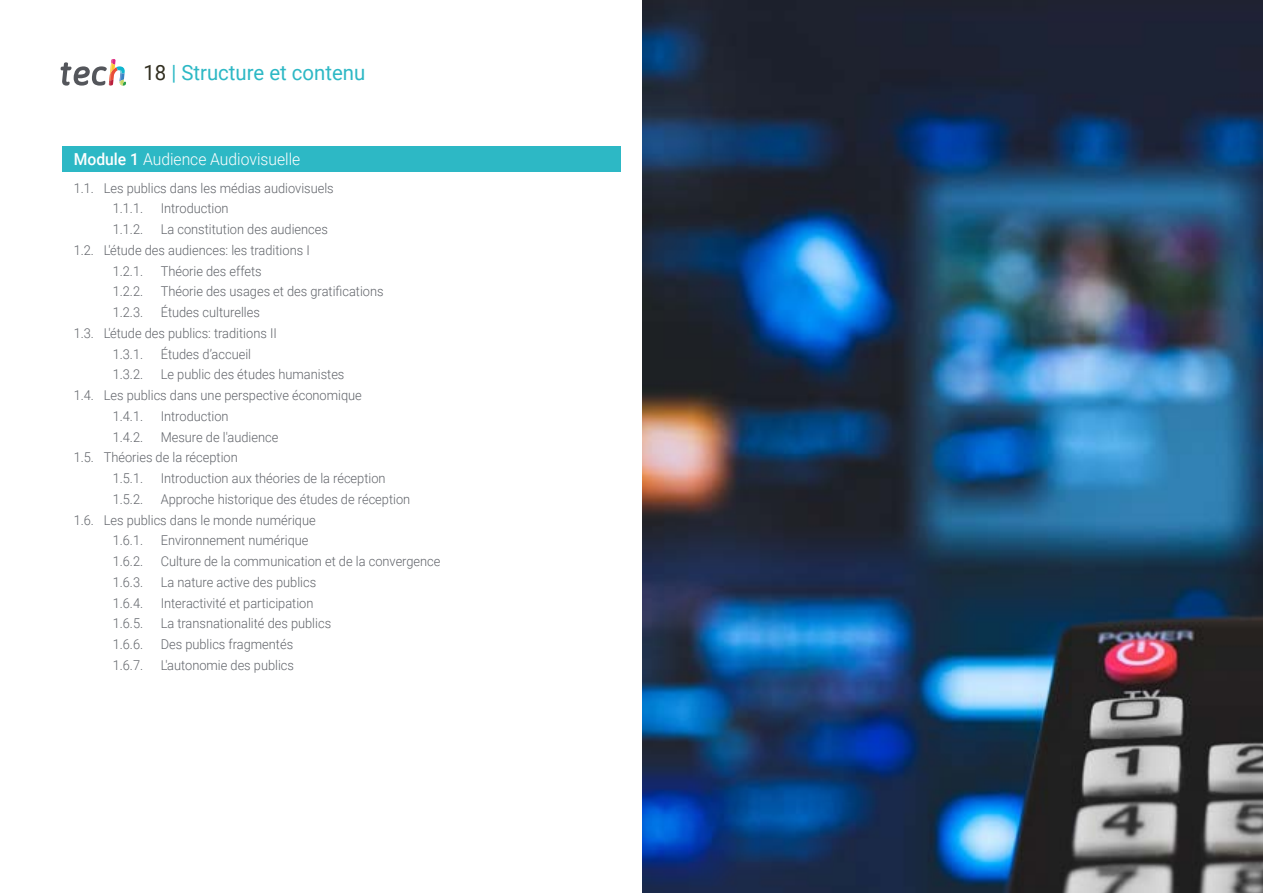
<style>
.page{position:relative;width:1263px;height:893px;background:#fff}
.page>*{position:absolute;margin:0;border:0;box-sizing:border-box;transform-origin:0 0}
.t1{font:21px "Roboto";color:#2db8c5}
.t2{font:300 16.5px "Roboto";color:#fff;scale:.95 1}
.t3{font:300 13.5px/20.7px "Roboto";color:#61646a;scale:.95 1}
.s1{color:#312e20}
.s2{font-weight:500}
</style>
<div class="page">
<div style="left:63px;top:147px;width:558px;height:25px;background:#2db8c5"></div>
<svg style="left:61px;top:59px;width:65px;height:27px"></svg>
<img style="left:642px;top:0;width:621px;height:893px">
<h1 class="t1" style="left:144px;top:57px;width:223px"><span class="s1">18</span> | Structure et contenu</h1>
<p class="t2" style="left:74px;top:148px;width:240px"><span class="s2">Module 1</span> Audience Audiovisuelle</p>
<p class="t3" style="left:113px;top:177px;width:234px;text-indent:-39px">1.1. Les publics dans les médias audiovisuels<br>1.1.1.</p>
<p class="t3" style="left:161px;top:198px;width:73px">Introduction</p>
<p class="t3" style="left:113px;top:218px;width:34px">1.1.2.</p>
<p class="t3" style="left:161px;top:218px;width:178px">La constitution des audiences</p>
<p class="t3" style="left:74px;top:239px;width:250px">1.2. L'étude des audiences: les traditions I</p>
<p class="t3" style="left:113px;top:260px;width:34px">1.2.1.</p>
<p class="t3" style="left:161px;top:260px;width:108px">Théorie des effets</p>
<p class="t3" style="left:113px;top:281px;width:34px">1.2.2.</p>
<p class="t3" style="left:161px;top:281px;width:236px">Théorie des usages et des gratifications</p>
<p class="t3" style="left:113px;top:301px;width:34px">1.2.3.</p>
<p class="t3" style="left:161px;top:301px;width:106px">Études culturelles</p>
<p class="t3" style="left:74px;top:322px;width:215px">1.3. L'étude des publics: traditions II</p>
<p class="t3" style="left:113px;top:343px;width:34px">1.3.1.</p>
<p class="t3" style="left:161px;top:343px;width:97px">Études d’accueil</p>
<p class="t3" style="left:113px;top:364px;width:34px">1.3.2.</p>
<p class="t3" style="left:161px;top:364px;width:195px">Le public des études humanistes</p>
<p class="t3" style="left:74px;top:384px;width:305px">1.4. Les publics dans une perspective économique</p>
<p class="t3" style="left:113px;top:405px;width:34px">1.4.1.</p>
<p class="t3" style="left:161px;top:405px;width:73px">Introduction</p>
<p class="t3" style="left:113px;top:426px;width:34px">1.4.2.</p>
<p class="t3" style="left:161px;top:426px;width:125px">Mesure de l'audience</p>
<p class="t3" style="left:74px;top:447px;width:174px">1.5. Théories de la réception</p>
<p class="t3" style="left:113px;top:467px;width:34px">1.5.1.</p>
<p class="t3" style="left:161px;top:467px;width:238px">Introduction aux théories de la réception</p>
<p class="t3" style="left:113px;top:488px;width:34px">1.5.2.</p>
<p class="t3" style="left:161px;top:488px;width:264px">Approche historique des études de réception</p>
<p class="t3" style="left:74px;top:509px;width:256px">1.6. Les publics dans le monde numérique</p>
<p class="t3" style="left:113px;top:530px;width:34px">1.6.1.</p>
<p class="t3" style="left:161px;top:530px;width:157px">Environnement numérique</p>
<p class="t3" style="left:113px;top:550px;width:34px">1.6.2.</p>
<p class="t3" style="left:161px;top:550px;width:296px">Culture de la communication et de la convergence</p>
<p class="t3" style="left:113px;top:571px;width:34px">1.6.3.</p>
<p class="t3" style="left:161px;top:571px;width:165px">La nature active des publics</p>
<p class="t3" style="left:113px;top:592px;width:34px">1.6.4.</p>
<p class="t3" style="left:161px;top:592px;width:162px">Interactivité et participation</p>
<p class="t3" style="left:113px;top:613px;width:34px">1.6.5.</p>
<p class="t3" style="left:161px;top:613px;width:181px">La transnationalité des publics</p>
<p class="t3" style="left:113px;top:633px;width:34px">1.6.6.</p>
<p class="t3" style="left:161px;top:633px;width:141px">Des publics fragmentés</p>
<p class="t3" style="left:113px;top:654px;width:34px">1.6.7.</p>
<p class="t3" style="left:161px;top:654px;width:142px">L'autonomie des publics</p>
</div>
